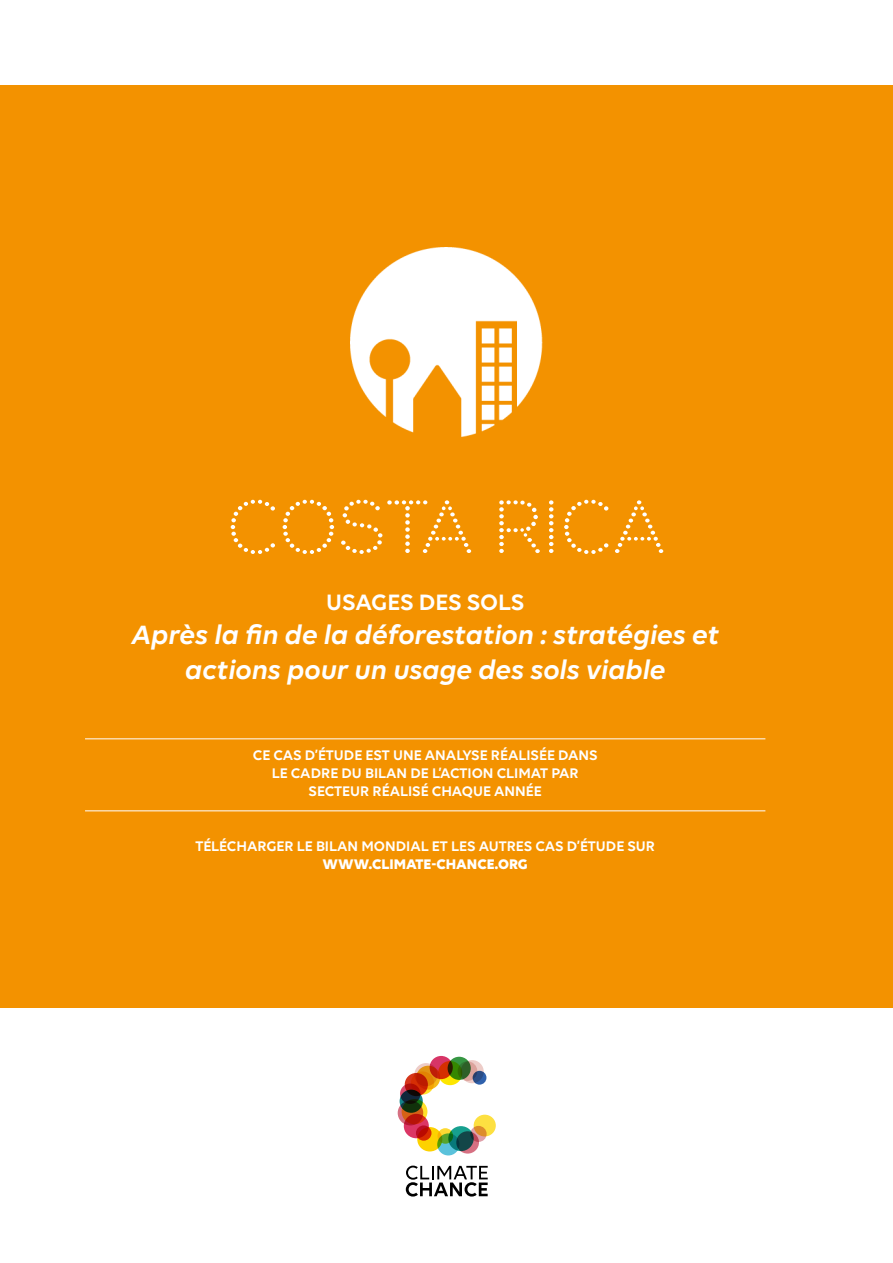
<style>
.page{position:relative;width:893px;height:1263px;background:#fff}
.page>*{position:absolute;margin:0;border:0;box-sizing:border-box;transform-origin:0 0}
.t1{font:75px "Punto";letter-spacing:.005em;color:#fff}
.t2{font:italic 600 28.5px/34.2px "Volte";letter-spacing:-.01em;color:#fff;text-align:center}
.t3{font:600 24px "Volte";color:#fff}
.t4{font:600 15px/18px "Volte";color:#fff;text-align:center}
.t5{font:700 15px "Volte";color:#fff}
</style>
<div class="page">
<div style="left:0;top:85px;width:893px;height:923px;background:#f39200"></div>
<img style="left:351px;top:247px;width:191px;height:190px">
<hr style="left:85px;top:738px;width:680px;height:1px;background:#fff">
<hr style="left:85px;top:810px;width:680px;height:1px;background:#fff">
<div style="left:473px;top:1071px;width:13px;height:14px;background:#2f61ac;border-radius:50%"></div>
<div style="left:448px;top:1057px;width:23px;height:23px;background:#369643;border-radius:50%"></div>
<svg style="left:461px;top:1060px;width:23px;height:23px"></svg>
<div style="left:430px;top:1056px;width:23px;height:23px;background:#d73567;border-radius:50%"></div>
<svg style="left:414px;top:1063px;width:24px;height:23px"></svg>
<svg style="left:411px;top:1071px;width:23px;height:23px"></svg>
<svg style="left:405px;top:1073px;width:23px;height:23px"></svg>
<svg style="left:400px;top:1083px;width:20px;height:21px"></svg>
<svg style="left:400px;top:1090px;width:23px;height:23px"></svg>
<svg style="left:402px;top:1099px;width:25px;height:25px"></svg>
<svg style="left:398px;top:1100px;width:25px;height:25px"></svg>
<svg style="left:404px;top:1114px;width:25px;height:24px"></svg>
<div style="left:417px;top:1127px;width:25px;height:24px;background:#fdd200;border-radius:50%"></div>
<svg style="left:437px;top:1133px;width:22px;height:22px"></svg>
<svg style="left:438px;top:1128px;width:15px;height:16px"></svg>
<svg style="left:448px;top:1126px;width:26px;height:25px"></svg>
<svg style="left:456px;top:1131px;width:23px;height:22px"></svg>
<svg style="left:470px;top:1126px;width:17px;height:16px"></svg>
<svg style="left:474px;top:1115px;width:22px;height:21px"></svg>
<svg style="left:416px;top:1125px;width:15px;height:16px"></svg>
<svg style="left:458px;top:1061px;width:19px;height:20px"></svg>
<svg style="left:416px;top:1066px;width:24px;height:23px"></svg>
<svg style="left:438px;top:1061px;width:24px;height:24px"></svg>
<svg style="left:406px;top:1165px;width:82px;height:31px"></svg>
<h1 class="t1" style="left:227px;top:484px;width:440px">COSTA RICA</h1>
<h3 class="t3" style="left:326px;top:588px;width:199px">USAGES DES SOLS</h3>
<h2 class="t2" style="left:131px;top:617px;width:589px">Après la fin de la déforestation : stratégies et actions pour un usage des sols viable</h2>
<p class="t4" style="left:253px;top:746px;width:346px">CE CAS D’ÉTUDE EST UNE ANALYSE RÉALISÉE DANS<br>LE CADRE DU BILAN DE L’ACTION CLIMAT PAR<br>SECTEUR RÉALISÉ CHAQUE ANNÉE</p>
<p class="t4" style="left:195px;top:836px;width:461px">TÉLÉCHARGER LE BILAN MONDIAL ET LES AUTRES CAS D’ÉTUDE SUR</p>
<p class="t5" style="left:323px;top:854px;width:207px">WWW.CLIMATE-CHANCE.ORG</p>
</div>
